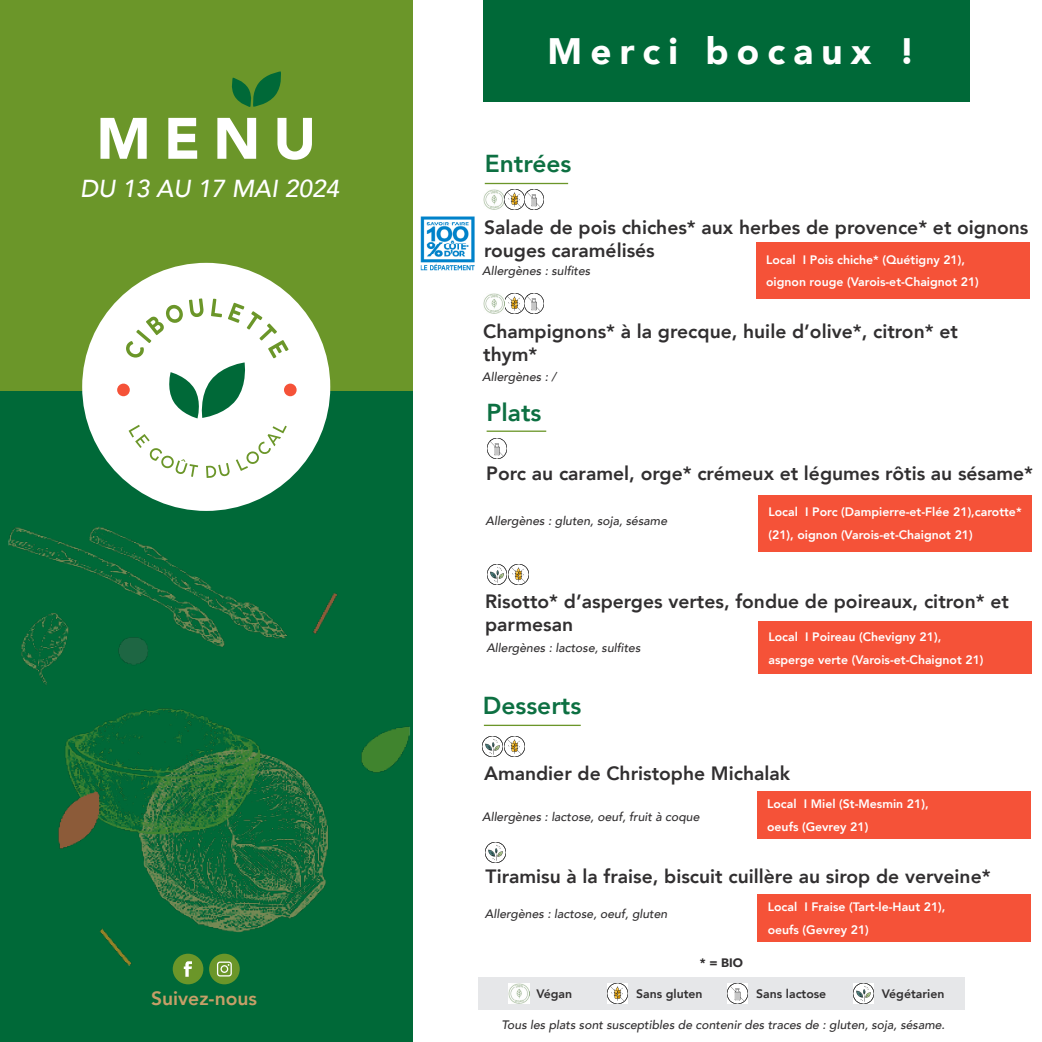
<style>
.page{position:relative;width:1042px;height:1042px;background:#fff}
.page>*{position:absolute;margin:0;border:0;box-sizing:border-box;transform-origin:0 0}
.t1{font:900 57.75px "Avenir";color:#fff}
.t2{font:900 36.75px "Avenir";letter-spacing:.225em;color:#fff}
.t3{font:800 24.5px "Avenir";color:#0d7042}
.t4{font:italic 500 24.5px "Avenir";color:#fff}
.Plats{font:800 19.25px/22.8px "Avenir";color:#312f30}
.t5{font:800 19.25px "Avenir";color:#c69f68}
.t6{font:800 12.25px/22.8px "Avenir";color:#fff}
.Allergènes{font:italic 500 12.25px "Avenir";color:#312f30}
.t7{font:800 12.25px "Avenir";color:#312f30}
.t8{font:900 12.25px "Avenir";color:#312f30}
</style>
<div class="page">
<div style="left:0;top:390px;width:412px;height:652px;background:#006938"></div>
<img style="left:8px;top:496px;width:402px;height:489px">
<div style="left:0;top:0;width:412px;height:390px;background:#6b9629"></div>
<div style="left:173px;top:953px;width:30px;height:31px;background:#6b9629;border-radius:50%"></div>
<svg style="left:184px;top:961px;width:8px;height:16px"></svg>
<div style="left:209px;top:953px;width:31px;height:31px;background:#6b9629;border-radius:50%"></div>
<svg style="left:217px;top:961px;width:15px;height:15px"></svg>
<div style="left:82px;top:263px;width:248px;height:248px;background:#fff;border-radius:50%"></div>
<svg style="left:129px;top:425px;width:158px;height:53px"></svg>
<svg style="left:117px;top:298px;width:180px;height:120px"></svg>
<svg style="left:232px;top:71px;width:49px;height:36px"></svg>
<div style="left:478px;top:977px;width:486px;height:33px;background:#e6e7e9"></div>
<img style="left:607px;top:983px;width:20px;height:20px">
<img style="left:727px;top:983px;width:20px;height:20px">
<img style="left:853px;top:983px;width:20px;height:20px">
<img style="left:508px;top:984px;width:21px;height:19px">
<img style="left:483px;top:736px;width:41px;height:20px">
<img style="left:483px;top:190px;width:61px;height:20px">
<img style="left:483px;top:294px;width:61px;height:20px">
<img style="left:487px;top:439px;width:20px;height:19px">
<img style="left:509px;top:565px;width:20px;height:19px">
<img style="left:487px;top:565px;width:20px;height:19px">
<hr style="left:484px;top:725px;width:97px;height:1px;background:#6b9629">
<hr style="left:486px;top:430px;width:60px;height:2px;background:#6b9629">
<img style="left:420px;top:216px;width:55px;height:55px">
<hr style="left:485px;top:183px;width:83px;height:1px;background:#6b9629">
<div style="left:757px;top:791px;width:273px;height:48px;background:#f55238"></div>
<img style="left:485px;top:842px;width:20px;height:20px">
<div style="left:758px;top:894px;width:273px;height:48px;background:#f55238"></div>
<div style="left:758px;top:622px;width:273px;height:52px;background:#f55238"></div>
<div style="left:758px;top:495px;width:273px;height:56px;background:#f55238"></div>
<div style="left:756px;top:242px;width:273px;height:57px;background:#f55238"></div>
<div style="left:484px;top:0;width:486px;height:102px;background:#006938"></div>
<p class="t1" style="left:96px;top:89px;width:221px">MENU</p>
<p class="t4" style="left:80px;top:174px;width:261px">DU 13 AU 17 MAI 2024</p>
<p class="t5" style="left:151px;top:983px;width:107px">Suivez-nous</p>
<p class="t2" style="left:547px;top:20px;width:369px">Merci bocaux !</p>
<p class="t3" style="left:485px;top:144px;width:88px">Entrées</p>
<p class="Plats" style="left:484px;top:216px;width:546px">Salade de pois chiches* aux herbes de provence* et oignons rouges caramélisés</p>
<p class="Allergènes" style="left:482px;top:263px;width:109px">Allergènes : sulfites</p>
<p class="t6" style="left:766px;top:248px;width:214px">Local I Pois chiche* (Quétigny 21), oignon rouge (Varois-et-Chaignot 21)</p>
<p class="Plats" style="left:483px;top:320px;width:476px">Champignons* à la grecque, huile d’olive*, citron* et thym*</p>
<p class="Allergènes" style="left:482px;top:369px;width:75px">Allergènes : /</p>
<p class="t3" style="left:486px;top:393px;width:56px">Plats</p>
<p class="Plats" style="left:486px;top:462px;width:548px">Porc au caramel, orge* crémeux et légumes rôtis au sésame*</p>
<p class="Allergènes" style="left:486px;top:513px;width:183px">Allergènes : gluten, soja, sésame</p>
<p class="t6" style="left:768px;top:501px;width:255px">Local I Porc (Dampierre-et-Flée 21),carotte* (21), oignon (Varois-et-Chaignot 21)</p>
<p class="Plats" style="left:485px;top:590px;width:525px">Risotto* d’asperges vertes, fondue de poireaux, citron* et parmesan</p>
<p class="t6" style="left:768px;top:625px;width:217px">Local I Poireau (Chevigny 21), asperge verte (Varois-et-Chaignot 21)</p>
<p class="Allergènes" style="left:486px;top:640px;width:156px">Allergènes : lactose, sulfites</p>
<p class="t3" style="left:483px;top:686px;width:100px">Desserts</p>
<p class="Plats" style="left:484px;top:761px;width:307px">Amandier de Christophe Michalak</p>
<p class="Allergènes" style="left:482px;top:809px;width:219px">Allergènes : lactose, oeuf, fruit à coque</p>
<p class="t6" style="left:767px;top:792px;width:163px">Local I Miel (St-Mesmin 21), oeufs (Gevrey 21)</p>
<p class="Plats" style="left:485px;top:865px;width:506px">Tiramisu à la fraise, biscuit cuillère au sirop de verveine*</p>
<p class="Allergènes" style="left:485px;top:907px;width:184px">Allergènes : lactose, oeuf, gluten</p>
<p class="t8" style="left:700px;top:952px;width:45px">* = BIO</p>
<p class="t6" style="left:768px;top:895px;width:179px">Local I Fraise (Tart-le-Haut 21), oeufs (Gevrey 21)</p>
<p class="t7" style="left:536px;top:984px;width:37px">Végan</p>
<p class="t7" style="left:636px;top:984px;width:68px">Sans gluten</p>
<p class="t7" style="left:756px;top:984px;width:72px">Sans lactose</p>
<p class="t7" style="left:882px;top:984px;width:64px">Végétarien</p>
<p class="Allergènes" style="left:501px;top:1017px;width:445px">Tous les plats sont susceptibles de contenir des traces de : gluten, soja, sésame.</p>
</div>
